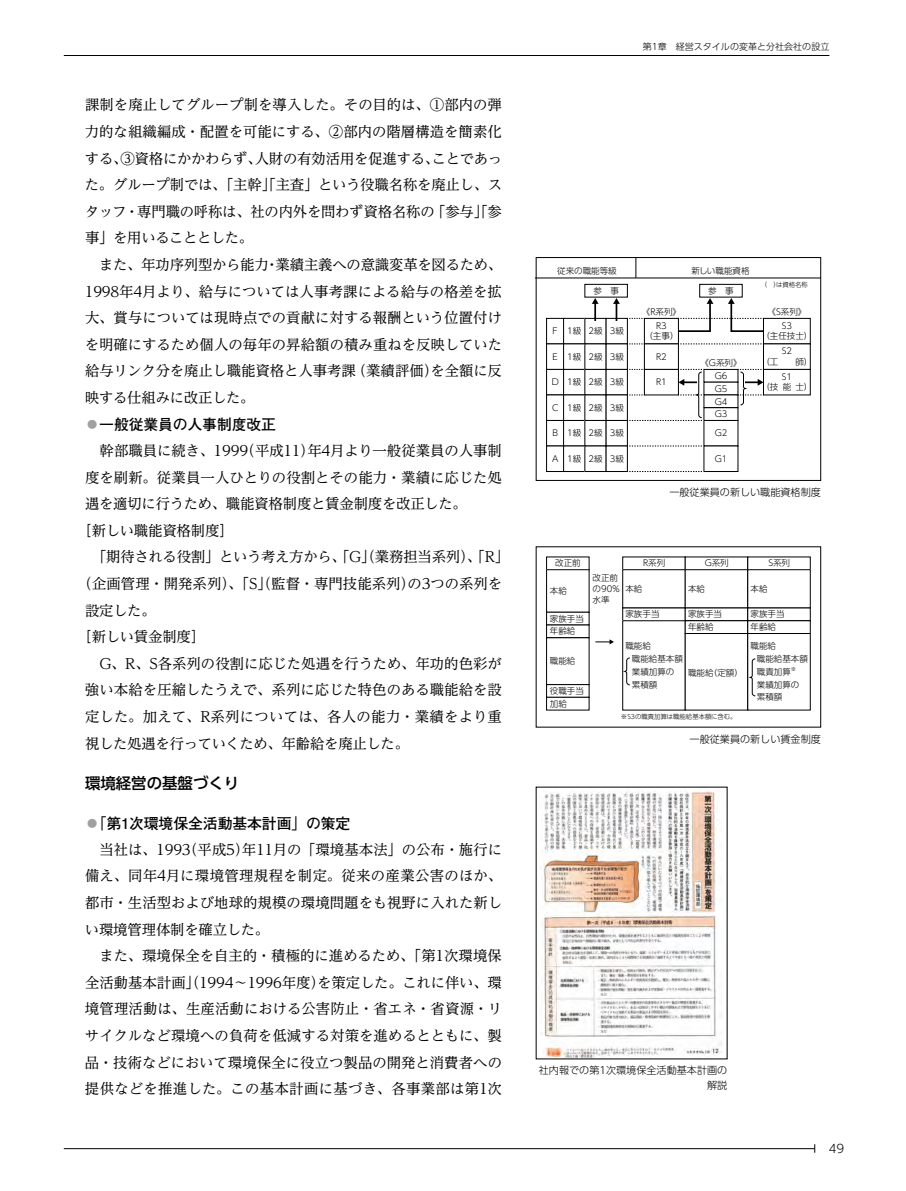
<style>
.page{position:relative;width:906px;height:1191px;background:#fff}
.page>*{position:absolute;margin:0;border:0;box-sizing:border-box;transform-origin:0 0}
.t1{font:500 15.45px "UD Shin Go Pro";color:#000}
.t2{font:700 14.85px "Futo Go B101 Pr 6 N";letter-spacing:-.01em;color:#000}
.t3{font:14.4px/26.5px "UD Reimin Pr 6 N";color:#000}
.t4{font:14.4px "UD Reimin Pr 6 N";letter-spacing:.02em;color:#000}
.t5{font:14.4px "UD Reimin Pr 6 N";letter-spacing:-.02em;color:#000}
.t6{font:300 11.7px "UD Shin Go Pro";color:#000}
.t7{font:300 10.05px/14.4px "UD Shin Go Pro";color:#000;text-align:right}
.t8{font:300 9px "UD Shin Go Pro";color:#000}
.t9{font:300 8.55px/12.8px "UD Shin Go Pro";color:#000}
.t10{font:300 6.45px "UD Shin Go Pro";color:#000}
.s1{color:#9fa0a0}
</style>
<div class="page">
<hr style="left:64px;top:55px;width:765px;height:1px;background:#000">
<hr style="left:64px;top:1148px;width:750px;height:1px;background:#000">
<img style="left:538px;top:790px;width:184px;height:267px">
<div style="left:546px;top:569px;width:43px;height:43px;border:1px solid #000"></div>
<div style="left:622px;top:569px;width:63px;height:39px;border:1px solid #000"></div>
<div style="left:685px;top:569px;width:63px;height:39px;border:1px solid #000"></div>
<div style="left:747px;top:569px;width:63px;height:39px;border:1px solid #000"></div>
<div style="left:546px;top:697px;width:43px;height:13px;border:1px solid #000"></div>
<div style="left:685px;top:620px;width:63px;height:13px;border:1px solid #000"></div>
<div style="left:747px;top:620px;width:63px;height:13px;border:1px solid #000"></div>
<div style="left:546px;top:637px;width:43px;height:48px;border:1px solid #000"></div>
<div style="left:747px;top:633px;width:63px;height:77px;border:1px solid #000"></div>
<svg style="left:595px;top:639px;width:19px;height:5px"></svg>
<svg style="left:747px;top:658px;width:9px;height:38px"></svg>
<svg style="left:622px;top:657px;width:8px;height:28px"></svg>
<svg style="left:672px;top:298px;width:95px;height:35px"></svg>
<svg style="left:627px;top:318px;width:17px;height:1px"></svg>
<svg style="left:678px;top:343px;width:85px;height:1px"></svg>
<svg style="left:627px;top:343px;width:17px;height:1px"></svg>
<svg style="left:627px;top:446px;width:75px;height:1px"></svg>
<svg style="left:627px;top:471px;width:75px;height:1px"></svg>
<hr style="left:536px;top:278px;width:285px;height:1px;background:#000">
<svg style="left:635px;top:259px;width:1px;height:19px"></svg>
<div style="left:546px;top:318px;width:18px;height:26px;border:1px solid #000"></div>
<div style="left:563px;top:318px;width:22px;height:26px;border:1px solid #000"></div>
<div style="left:584px;top:284px;width:43px;height:13px;border:1px solid #000"></div>
<div style="left:584px;top:318px;width:22px;height:26px;border:1px solid #000"></div>
<div style="left:606px;top:318px;width:21px;height:26px;border:1px solid #000"></div>
<div style="left:546px;top:344px;width:18px;height:26px;border:1px solid #000"></div>
<div style="left:563px;top:344px;width:22px;height:26px;border:1px solid #000"></div>
<div style="left:546px;top:369px;width:18px;height:26px;border:1px solid #000"></div>
<div style="left:563px;top:369px;width:22px;height:26px;border:1px solid #000"></div>
<div style="left:584px;top:369px;width:22px;height:26px;border:1px solid #000"></div>
<div style="left:606px;top:369px;width:21px;height:26px;border:1px solid #000"></div>
<div style="left:546px;top:395px;width:18px;height:26px;border:1px solid #000"></div>
<div style="left:563px;top:395px;width:22px;height:26px;border:1px solid #000"></div>
<div style="left:546px;top:420px;width:18px;height:26px;border:1px solid #000"></div>
<div style="left:563px;top:420px;width:22px;height:26px;border:1px solid #000"></div>
<div style="left:546px;top:446px;width:18px;height:26px;border:1px solid #000"></div>
<div style="left:563px;top:446px;width:22px;height:26px;border:1px solid #000"></div>
<div style="left:644px;top:318px;width:34px;height:26px;background:#fff"></div>
<div style="left:644px;top:318px;width:34px;height:26px;border:1px solid #000"></div>
<div style="left:703px;top:369px;width:35px;height:13px;border:1px solid #000"></div>
<div style="left:703px;top:382px;width:35px;height:13px;border:1px solid #000"></div>
<div style="left:703px;top:407px;width:35px;height:14px;border:1px solid #000"></div>
<div style="left:703px;top:420px;width:35px;height:26px;border:1px solid #000"></div>
<div style="left:703px;top:446px;width:35px;height:26px;border:1px solid #000"></div>
<div style="left:763px;top:318px;width:47px;height:26px;background:#fff"></div>
<div style="left:763px;top:318px;width:47px;height:26px;border:1px solid #000"></div>
<div style="left:763px;top:369px;width:47px;height:26px;border:1px solid #000"></div>
<svg style="left:592px;top:298px;width:6px;height:23px"></svg>
<svg style="left:613px;top:298px;width:7px;height:23px"></svg>
<div style="left:699px;top:284px;width:43px;height:13px;border:1px solid #000"></div>
<svg style="left:627px;top:369px;width:77px;height:52px"></svg>
<svg style="left:738px;top:369px;width:26px;height:36px"></svg>
<div style="left:536px;top:257px;width:285px;height:223px;border:1px solid #000"></div>
<p class="t3" style="left:85px;top:91px;width:419px">課制を廃止してグループ制を導入した。その目的は、①部内の弾力的な組織編成・配置を可能にする、②部内の階層構造を簡素化する、③資格にかかわらず、人財の有効活用を促進する、ことであった。グループ制では、「主幹」「主査」という役職名称を廃止し、スタッフ・専門職の呼称は、社の内外を問わず資格名称の「参与」「参事」を用いることとした。<br>　また、年功序列型から能力・業績主義への意識変革を図るため、<br>1998年4月より、給与については人事考課による給与の格差を拡大、賞与については現時点での貢献に対する報酬という位置付けを明確にするため個人の毎年の昇給額の積み重ねを反映していた給与リンク分を廃止し職能資格と人事考課（業績評価）を全額に反映する仕組みに改正した。</p>
<p class="t2" style="left:85px;top:412px;width:193px"><span class="s1">⃝</span>一般従業員の人事制度改正</p>
<p class="t3" style="left:85px;top:437px;width:418px">　幹部職員に続き、1999（平成11）年4月より一般従業員の人事制</p>
<p class="t3" style="left:85px;top:463px;width:418px">度を刷新。従業員一人ひとりの役割とその能力・業績に応じた処</p>
<p class="t3" style="left:85px;top:490px;width:383px">遇を適切に行うため、職能資格制度と賃金制度を改正した。</p>
<p class="t3" style="left:78px;top:516px;width:157px">［新しい職能資格制度］</p>
<p class="t3" style="left:85px;top:543px;width:426px">　「期待される役割」という考え方から、「G」（業務担当系列）、「R」</p>
<p class="t3" style="left:78px;top:570px;width:426px">（企画管理・開発系列）、「S」（監督・専門技能系列）の3つの系列を</p>
<p class="t3" style="left:85px;top:596px;width:72px">設定した。</p>
<p class="t3" style="left:78px;top:623px;width:129px">［新しい賃金制度］</p>
<p class="t3" style="left:85px;top:649px;width:418px">　G、R、S各系列の役割に応じた処遇を行うため、年功的色彩が</p>
<p class="t3" style="left:85px;top:676px;width:418px">強い本給を圧縮したうえで、系列に応じた特色のある職能給を設</p>
<p class="t4" style="left:85px;top:705px;width:418px">定した。加えて、R系列については、各人の能力・業績をより重</p>
<p class="t5" style="left:85px;top:731px;width:325px">視した処遇を行っていくため、年齢給を廃止した。</p>
<p class="t1" style="left:85px;top:771px;width:156px">環境経営の基盤づくり</p>
<p class="t2" style="left:85px;top:811px;width:267px"><span class="s1">⃝</span>「第1次環境保全活動基本計画」の策定</p>
<p class="t3" style="left:85px;top:835px;width:419px">　当社は、1993（平成5）年11月の「環境基本法」の公布・施行に備え、同年4月に環境管理規程を制定。従来の産業公害のほか、都市・生活型および地球的規模の環境問題をも視野に入れた新しい環境管理体制を確立した。<br>　また、環境保全を自主的・積極的に進めるため、「第1次環境保全活動基本計画」（1994～1996年度）を策定した。これに伴い、環境管理活動は、生産活動における公害防止・省エネ・省資源・リサイクルなど環境への負荷を低減する対策を進めるとともに、製品・技術などにおいて環境保全に役立つ製品の開発と消費者への提供などを推進した。この基本計画に基づき、各事業部は第1次</p>
<p class="t8" style="left:642px;top:40px;width:188px">第1章　経営スタイルの変革と分社会社の設立</p>
<p class="t9" style="left:557px;top:264px;width:61px">従来の職能等級</p>
<p class="t9" style="left:691px;top:264px;width:59px">新しい職能資格</p>
<p class="t9" style="left:593px;top:284px;width:27px">参　事</p>
<p class="t9" style="left:588px;top:324px;width:37px">2級 3級</p>
<p class="t9" style="left:552px;top:350px;width:73px">E 1級 2級 3級</p>
<p class="t9" style="left:551px;top:375px;width:74px">D 1級 2級 3級</p>
<p class="t9" style="left:552px;top:401px;width:73px">C 1級 2級 3級</p>
<p class="t9" style="left:552px;top:426px;width:73px">B 1級 2級 3級</p>
<p class="t9" style="left:552px;top:452px;width:73px">A 1級 2級 3級</p>
<p class="t9" style="left:552px;top:324px;width:30px">F 1級</p>
<p class="t9" style="left:642px;top:305px;width:41px">《R系列》</p>
<p class="t9" style="left:708px;top:284px;width:27px">参　事</p>
<p class="t9" style="left:644px;top:320px;width:36px;line-height:10.6px;text-align:center">R3<br>（主事）</p>
<p class="t9" style="left:656px;top:350px;width:12px">R2</p>
<p class="t9" style="left:656px;top:375px;width:12px">R1</p>
<p class="t9" style="left:714px;top:369px;width:14px;text-align:justify">G6<br>G5<br>G4<br>G3</p>
<p class="t9" style="left:714px;top:426px;width:14px">G2</p>
<p class="t9" style="left:714px;top:452px;width:14px">G1</p>
<p class="t9" style="left:700px;top:356px;width:43px">《G系列》</p>
<p class="t10" style="left:760px;top:280px;width:49px">（　）は資格名称</p>
<p class="t9" style="left:767px;top:305px;width:40px">《S系列》</p>
<p class="t9" style="left:761px;top:345px;width:53px;line-height:10.6px;text-align:center">S2<br>（工　師）</p>
<p class="t9" style="left:761px;top:371px;width:53px;line-height:10.6px;text-align:center">S1<br>（技能士）</p>
<p class="t9" style="left:761px;top:320px;width:53px;line-height:10.6px;text-align:center">S3<br>（主任技士）</p>
<p class="t7" style="left:669px;top:484px;width:153px">一般従業員の新しい職能資格制度</p>
<p class="t9" style="left:555px;top:556px;width:27px">改正前</p>
<p class="t9" style="left:643px;top:556px;width:24px">R系列</p>
<p class="t9" style="left:704px;top:556px;width:26px">G系列</p>
<p class="t9" style="left:768px;top:556px;width:23px">S系列</p>
<p class="t9" style="left:550px;top:584px;width:19px">本給</p>
<p class="t9" style="left:592px;top:571px;width:29px;line-height:11.2px">改正前の90％水準</p>
<p class="t9" style="left:625px;top:582px;width:19px">本給</p>
<p class="t9" style="left:688px;top:582px;width:19px">本給</p>
<p class="t9" style="left:750px;top:582px;width:19px">本給</p>
<p class="t9" style="left:550px;top:611px;width:36px">家族手当</p>
<p class="t9" style="left:550px;top:624px;width:27px">年齢給</p>
<p class="t9" style="left:550px;top:654px;width:27px">職能給</p>
<p class="t9" style="left:550px;top:684px;width:36px">役職手当加給</p>
<p class="t9" style="left:625px;top:607px;width:36px">家族手当</p>
<p class="t9" style="left:688px;top:607px;width:36px">家族手当</p>
<p class="t9" style="left:750px;top:607px;width:36px">家族手当</p>
<p class="t9" style="left:688px;top:620px;width:27px">年齢給</p>
<p class="t9" style="left:750px;top:620px;width:27px">年齢給</p>
<p class="t9" style="left:632px;top:639px;width:53px;text-indent:-6px">職能給<br>職能給基本額業績加算の累積額</p>
<p class="t9" style="left:688px;top:666px;width:56px">職能給（定額）</p>
<p class="t10" style="left:621px;top:711px;width:117px">※S3の職責加算は職能給基本額に含む。</p>
<p class="t9" style="left:757px;top:639px;width:53px;text-indent:-6px">職能給<br>職能給基本額職責加算<sup>※<br></sup>業績加算の累積額</p>
<p class="t7" style="left:689px;top:731px;width:133px">一般従業員の新しい賃金制度</p>
<p class="t7" style="left:539px;top:1063px;width:190px">社内報での第1次環境保全活動基本計画の解説</p>
<p class="t6" style="left:829px;top:1139px;width:17px">49</p>
</div>
